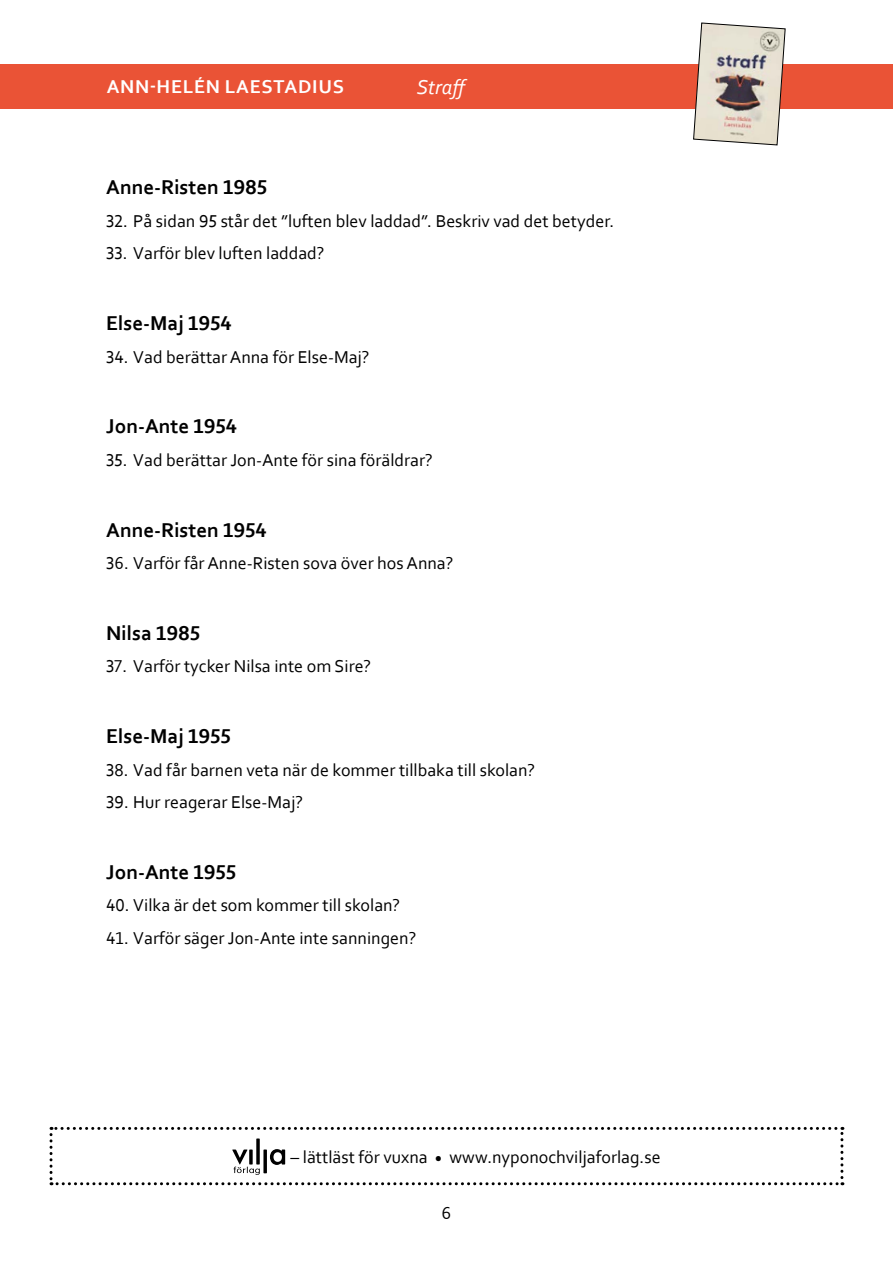
<style>
.page{position:relative;width:893px;height:1263px;background:#fff}
.page>*{position:absolute;margin:0;border:0;box-sizing:border-box;transform-origin:0 0}
.t1{font:700 21px "Corbel";color:#000}
.t2{font:italic 21px "Corbel";color:#fff}
.t3{font:700 19.5px "Corbel";letter-spacing:.04em;color:#fff}
.t4{font:18px "Corbel";color:#000}
</style>
<div class="page">
<div style="left:0;top:64px;width:893px;height:44px;background:#ea5336"></div>
<img style="left:693px;top:23px;width:92px;height:122px">
<svg style="left:50px;top:1127px;width:793px;height:58px"></svg>
<p class="t3" style="left:107px;top:75px;width:239px">ANN-HELÉN LAESTADIUS</p>
<p class="t2" style="left:417px;top:74px;width:55px">Straff</p>
<p class="t1" style="left:106px;top:174px;width:162px">Anne-Risten 1985</p>
<p class="t4" style="left:106px;top:210px;width:509px">32. På sidan 95 står det ”luften blev laddad”. Beskriv vad det betyder.</p>
<p class="t4" style="left:106px;top:242px;width:220px">33. Varför blev luften laddad?</p>
<p class="t1" style="left:106px;top:310px;width:127px">Else-Maj 1954</p>
<p class="t4" style="left:106px;top:345px;width:265px">34. Vad berättar Anna för Else-Maj?</p>
<p class="t1" style="left:106px;top:413px;width:132px">Jon-Ante 1954</p>
<p class="t4" style="left:106px;top:449px;width:328px">35. Vad berättar Jon-Ante för sina föräldrar?</p>
<p class="t1" style="left:106px;top:517px;width:162px">Anne-Risten 1954</p>
<p class="t4" style="left:106px;top:552px;width:349px">36. Varför får Anne-Risten sova över hos Anna?</p>
<p class="t1" style="left:106px;top:620px;width:95px">Nilsa 1985</p>
<p class="t4" style="left:106px;top:655px;width:266px">37. Varför tycker Nilsa inte om Sire?</p>
<p class="t1" style="left:106px;top:723px;width:126px">Else-Maj 1955</p>
<p class="t4" style="left:106px;top:758px;width:430px">38. Vad får barnen veta när de kommer tillbaka till skolan?</p>
<p class="t4" style="left:106px;top:791px;width:198px">39. Hur reagerar Else-Maj?</p>
<p class="t1" style="left:106px;top:859px;width:131px">Jon-Ante 1955</p>
<p class="t4" style="left:106px;top:894px;width:295px">40. Vilka är det som kommer till skolan?</p>
<p class="t4" style="left:106px;top:927px;width:312px">41. Varför säger Jon-Ante inte sanningen?</p>
<p class="t4" style="left:291px;top:1146px;width:372px">– lättläst för vuxna <sub>•</sub> www.nyponochviljaforlag.se</p>
<p class="t4" style="left:442px;top:1202px;width:11px">6</p>
</div>
